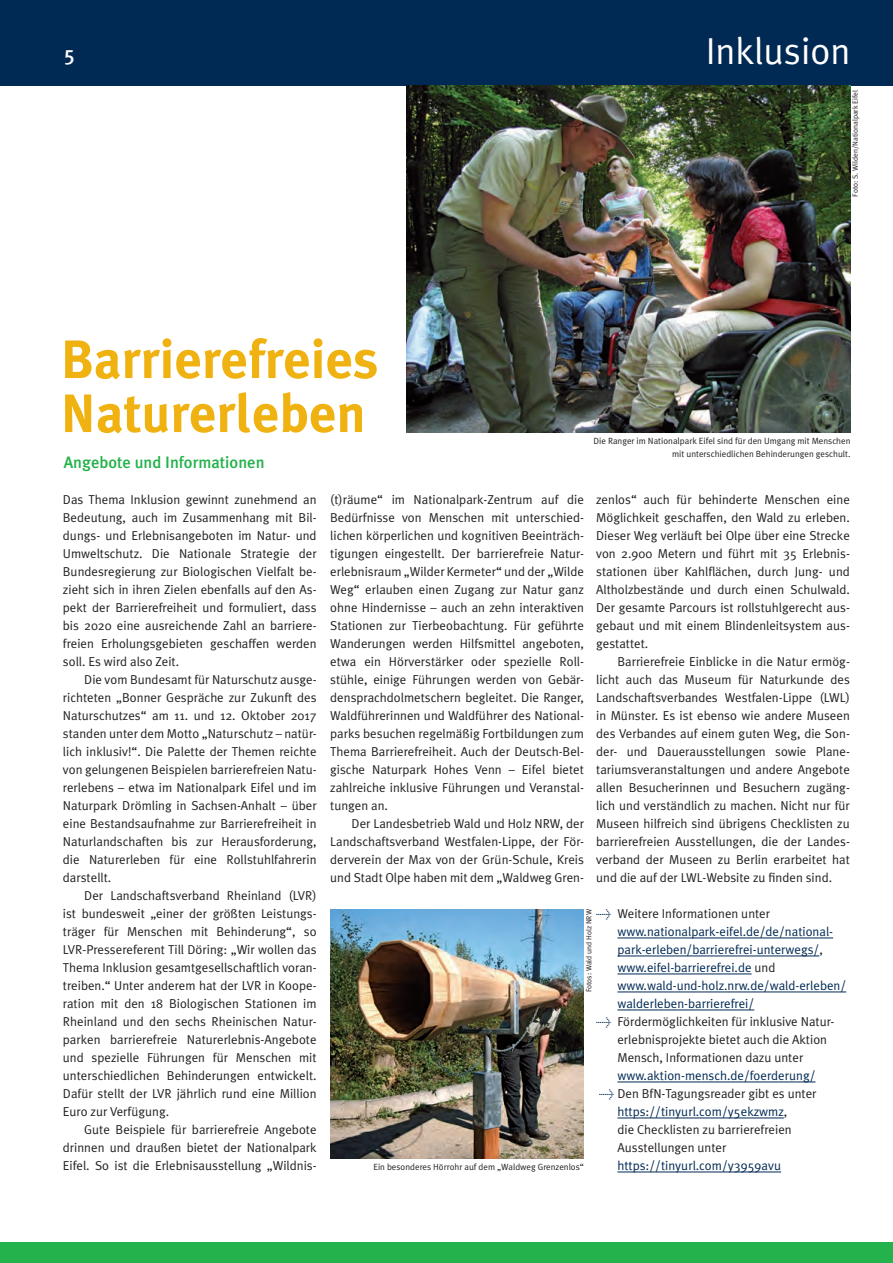
<style>
.page{position:relative;width:893px;height:1263px;background:#fff}
.page>*{position:absolute;margin:0;border:0;box-sizing:border-box;transform-origin:0 0}
.t1{font:700 54px/54px "Meta Plus";color:#efb211}
.t2{font:37.5px "Meta Plus Normal";color:#fff}
.t3{font:21px "Meta Plus Medium Caps";color:#fff}
.t4{font:500 16.5px "Meta Plus";color:#23b24b}
.t5{font:12.9px/18px "Meta Plus Normal";color:#231f20;text-align:justify}
.t6{font:12.9px "Meta Plus Normal";color:#002953}
.t7{font:9px/13.5px "Meta Plus Normal";color:#231f20;text-align:right}
.t8{font:7.5px "Meta Plus Normal";color:#231f20}
.s1{color:#002953}
.s2{color:#231f20}
</style>
<div class="page">
<div style="left:0;top:0;width:893px;height:85px;background:#002953"></div>
<div style="left:0;top:1242px;width:893px;height:21px;background:#23b24b"></div>
<hr style="left:617px;top:938px;width:216px;height:1px;background:#002953">
<hr style="left:617px;top:956px;width:202px;height:1px;background:#002953">
<hr style="left:617px;top:974px;width:135px;height:1px;background:#002953">
<hr style="left:617px;top:992px;width:229px;height:1px;background:#002953">
<hr style="left:617px;top:1010px;width:137px;height:1px;background:#002953">
<hr style="left:617px;top:1082px;width:198px;height:1px;background:#002953">
<hr style="left:617px;top:1118px;width:167px;height:1px;background:#002953">
<hr style="left:617px;top:1172px;width:164px;height:1px;background:#002953">
<img style="left:406px;top:85px;width:444px;height:347px">
<img style="left:330px;top:909px;width:254px;height:249px">
<h3 class="t3" style="left:64px;top:45px;width:13px">5</h3>
<h1 class="t1" style="left:61px;top:332px;width:319px">Barrierefreies<br>Naturerleben</h1>
<p class="t4" style="left:64px;top:453px;width:202px">Angebote und Informationen</p>
<h2 class="t2" style="left:706px;top:29px;width:146px">Inklusion</h2>
<p class="t8" style="left:851px;top:196px;width:108px;rotate:-90deg">Foto: S. Wilden/Nationalpark Eifel</p>
<p class="t7" style="left:593px;top:434px;width:258px">Die Ranger im Nationalpark Eifel sind für den Umgang mit Menschen mit unterschiedlichen Behinderungen geschult.</p>
<p class="t5" style="left:63px;top:490px;width:255px">Das Thema Inklusion gewinnt zunehmend an Bedeutung, auch im Zusammenhang mit Bil&shy;dungs- und Erlebnisangeboten im Natur- und Umweltschutz. Die Nationale Strategie der Bundesregierung zur Biologischen Vielfalt be&shy;zieht sich in ihren Zielen ebenfalls auf den As&shy;pekt der Barrierefreiheit und formuliert, dass bis 2020 eine ausreichende Zahl an barriere&shy;freien Erholungsgebieten geschaffen werden soll. Es wird also Zeit.</p>
<p class="t5" style="left:63px;top:670px;width:255px;text-indent:21px">Die vom Bundesamt für Naturschutz ausge&shy;richteten „Bonner Gespräche zur Zukunft des Naturschutzes“ am 11. und 12. Oktober 2017 standen unter dem Motto „Naturschutz – natür&shy;lich inklusiv!“. Die Palette der Themen reichte von gelungenen Beispielen barrierefreien Natu&shy;rerlebens – etwa im Nationalpark Eifel und im Naturpark Drömling in Sachsen-Anhalt – über eine Bestandsaufnahme zur Barrierefreiheit in Naturlandschaften bis zur Herausforderung, die Naturerleben für eine Rollstuhlfahrerin darstellt.</p>
<p class="t5" style="left:63px;top:886px;width:255px;text-indent:21px">Der Landschaftsverband Rheinland (LVR) ist bundesweit „einer der größten Leistungs&shy;träger für Menschen mit Behinderung“, so LVR-Pressereferent Till Döring: „Wir wollen das Thema Inklusion gesamtgesellschaftlich voran&shy;treiben.“ Unter anderem hat der LVR in Koope&shy;ration mit den 18 Biologischen Stationen im Rheinland und den sechs Rheinischen Natur&shy;parken barrierefreie Naturerlebnis-Angebote und spezielle Führungen für Menschen mit unterschiedlichen Behinderungen entwickelt.<br>Dafür stellt der LVR jährlich rund eine Million Euro zur Verfügung.</p>
<p class="t5" style="left:63px;top:1120px;width:255px;text-indent:21px">Gute Beispiele für barrierefreie Angebote drinnen und draußen bietet der Nationalpark Eifel. So ist die Erlebnisausstellung „Wildnis-</p>
<p class="t5" style="left:330px;top:490px;width:255px">(t)räume“ im Nationalpark-Zentrum auf die Bedürfnisse von Menschen mit unterschied&shy;lichen körperlichen und kognitiven Beeinträch&shy;tigungen eingestellt. Der barrierefreie Natur&shy;erlebnisraum „Wilder Kermeter“ und der „Wilde Weg“ erlauben einen Zugang zur Natur ganz ohne Hindernisse – auch an zehn interaktiven Stationen zur Tierbeobachtung. Für geführte Wanderungen werden Hilfsmittel angeboten, etwa ein Hörverstärker oder spezielle Roll&shy;stühle, einige Führungen werden von Gebär&shy;densprachdolmetschern begleitet. Die Ranger, Waldführerinnen und Waldführer des National&shy;parks besuchen regelmäßig Fortbildungen zum Thema Barrierefreiheit. Auch der Deutsch-Bel&shy;gische Naturpark Hohes Venn – Eifel bietet zahlreiche inklusive Führungen und Veranstal&shy;tungen an.</p>
<p class="t5" style="left:330px;top:814px;width:255px;text-indent:21px">Der Landesbetrieb Wald und Holz NRW, der Landschaftsverband Westfalen-Lippe, der För&shy;derverein der Max von der Grün-Schule, Kreis und Stadt Olpe haben mit dem „Waldweg Gren-</p>
<p class="t5" style="left:596px;top:490px;width:255px">zenlos“ auch für behinderte Menschen eine Möglichkeit geschaffen, den Wald zu erleben.<br>Dieser Weg verläuft bei Olpe über eine Strecke von 2.900 Metern und führt mit 35 Erlebnis&shy;stationen über Kahlflächen, durch Jung- und Altholzbestände und durch einen Schulwald.<br>Der gesamte Parcours ist rollstuhlgerecht aus&shy;gebaut und mit einem Blindenleitsystem aus&shy;gestattet.</p>
<p class="t5" style="left:596px;top:652px;width:255px;text-indent:21px">Barrierefreie Einblicke in die Natur ermög&shy;licht auch das Museum für Naturkunde des Landschaftsverbandes Westfalen-Lippe (LWL) in Münster. Es ist ebenso wie andere Museen des Verbandes auf einem guten Weg, die Son&shy;der- und Dauerausstellungen sowie Plane&shy;tariumsveranstaltungen und andere Angebote allen Besucherinnen und Besuchern zugäng&shy;lich und verständlich zu machen. Nicht nur für Museen hilfreich sind übrigens Checklisten zu barrierefreien Ausstellungen, die der Landes&shy;verband der Museen zu Berlin erarbeitet hat und die auf der LWL-Website zu finden sind.</p>
<p class="t5" style="left:596px;top:904px;width:175px"><span class="s1">&gt;</span> Weitere Informationen unter</p>
<p class="t6" style="left:617px;top:924px;width:217px">www.nationalpark-eifel.de/de/national-</p>
<p class="t6" style="left:617px;top:942px;width:207px">park-erleben/barrierefrei-unterwegs/<span class="s2">,</span></p>
<p class="t6" style="left:617px;top:960px;width:160px">www.eifel-barrierefrei.de <span class="s2">und</span></p>
<p class="t6" style="left:617px;top:978px;width:230px">www.wald-und-holz.nrw.de/wald-erleben/</p>
<p class="t6" style="left:617px;top:996px;width:138px">walderleben-barrierefrei/</p>
<p class="t5" style="left:596px;top:1012px;width:240px"><span class="s1">&gt;</span> Fördermöglichkeiten für inklusive Natur-</p>
<p class="t5" style="left:617px;top:1030px;width:211px">erlebnisprojekte bietet auch die Aktion</p>
<p class="t5" style="left:617px;top:1048px;width:187px">Mensch, Informationen dazu unter</p>
<p class="t6" style="left:617px;top:1068px;width:200px">www.aktion-mensch.de/foerderung/</p>
<p class="t5" style="left:599px;top:1084px;width:219px"><span class="s1">&gt;</span> Den BfN-Tagungsreader gibt es unter</p>
<p class="t6" style="left:617px;top:1104px;width:171px">https://tinyurl.com/y5ekzwmz<span class="s2">,</span></p>
<p class="t5" style="left:617px;top:1120px;width:176px">die Checklisten zu barrierefreien</p>
<p class="t5" style="left:617px;top:1138px;width:110px">Ausstellungen unter</p>
<p class="t6" style="left:617px;top:1158px;width:165px">https://tinyurl.com/y3959avu</p>
<p class="t8" style="left:584px;top:992px;width:84px;rotate:-90deg">Fotos: Wald und Holz NRW</p>
<p class="t7" style="left:373px;top:1160px;width:212px">Ein besonderes Hörrohr auf dem „Waldweg Grenzenlos“</p>
</div>
